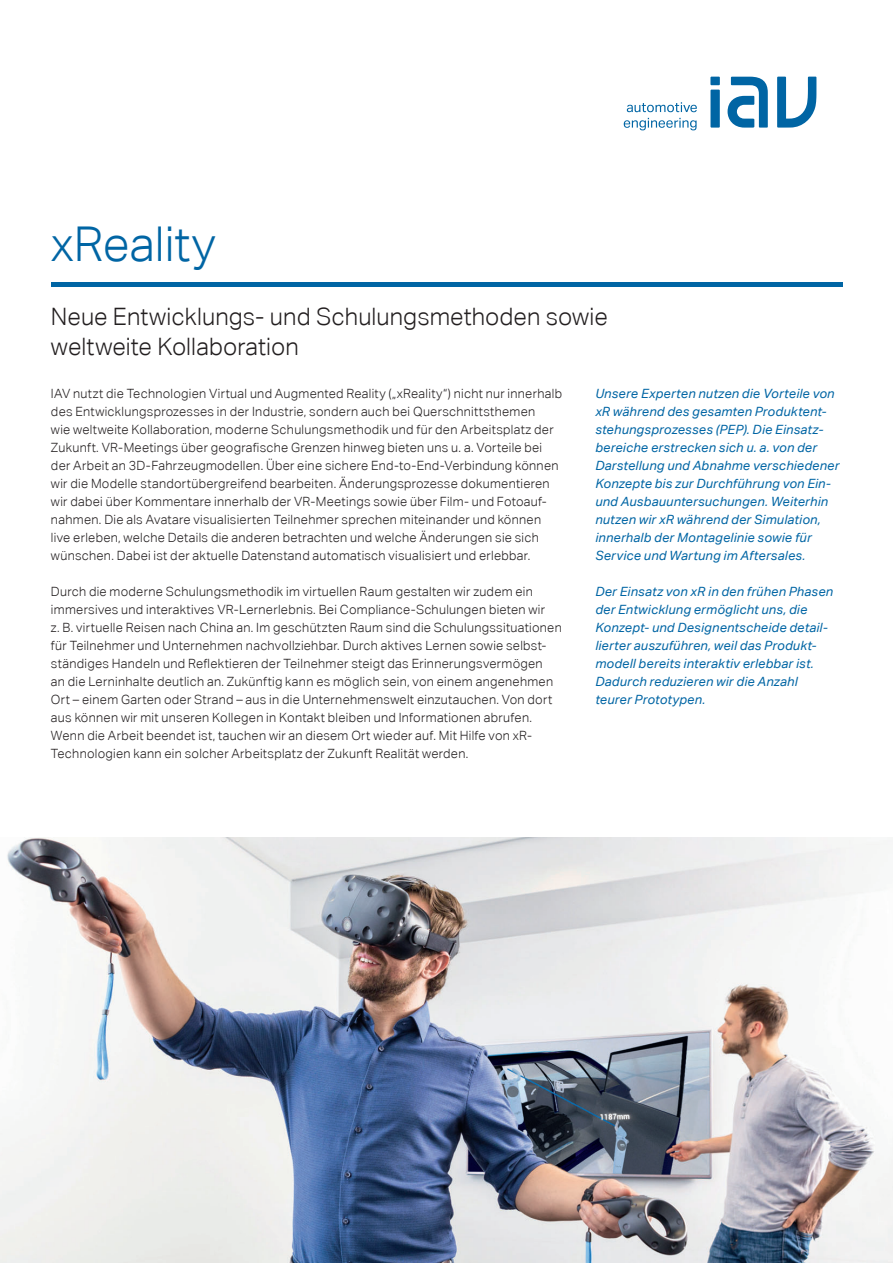
<style>
.page{position:relative;width:893px;height:1263px;background:#fff}
.page>*{position:absolute;margin:0;border:0;box-sizing:border-box;transform-origin:0 0}
.t1{font:300 48px "Aktiv Grotesk";color:#0065a4}
.t2{font:300 24px/30px "Aktiv Grotesk";color:#231f20}
.t3{font:300 12.75px/18px "Aktiv Grotesk";letter-spacing:.02em;color:#231f20}
.t4{font:italic 12.75px/18px "Aktiv Grotesk";letter-spacing:.02em;color:#0065a4}
</style>
<div class="page">
<svg style="left:777px;top:77px;width:39px;height:51px"></svg>
<svg style="left:727px;top:77px;width:41px;height:51px"></svg>
<div style="left:710px;top:77px;width:10px;height:8px;background:#0065a4"></div>
<div style="left:710px;top:90px;width:10px;height:38px;background:#0065a4"></div>
<svg style="left:627px;top:102px;width:70px;height:10px"></svg>
<svg style="left:624px;top:118px;width:72px;height:12px"></svg>
<hr style="left:51px;top:282px;width:791px;height:4px;background:#0065a4">
<img style="left:0;top:838px;width:893px;height:425px">
<h1 class="t1" style="left:51px;top:217px;width:166px">xReality</h1>
<h2 class="t2" style="left:51px;top:301px;width:558px">Neue Entwicklungs- und Schulungsmethoden sowie weltweite Kollaboration</h2>
<p class="t3" style="left:51px;top:385px;width:513px">IAV nutzt die Technologien Virtual und Augmented Reality („xReality“) nicht nur innerhalb des Entwicklungsprozesses in der Industrie, sondern auch bei Querschnittsthemen<br>wie weltweite Kollaboration, moderne Schulungsmethodik und für den Arbeitsplatz der Zukunft. VR-Meetings über geografische Grenzen hinweg bieten uns u. a. Vorteile bei der Arbeit an 3D-Fahrzeugmodellen. Über eine sichere End-to-End-Verbindung können wir die Modelle standortübergreifend bearbeiten. Änderungsprozesse dokumentieren wir dabei über Kommentare innerhalb der VR-Meetings sowie über Film- und Fotoauf&shy;nahmen. Die als Avatare visualisierten Teilnehmer sprechen miteinander und können live erleben, welche Details die anderen betrachten und welche Änderungen sie sich wünschen. Dabei ist der aktuelle Datenstand automatisch visualisiert und erlebbar.</p>
<p class="t3" style="left:51px;top:583px;width:512px">Durch die moderne Schulungsmethodik im virtuellen Raum gestalten wir zudem ein immersives und interaktives VR-Lernerlebnis. Bei Compliance-Schulungen bieten wir<br>z. B. virtuelle Reisen nach China an. Im geschützten Raum sind die Schulungssituationen für Teilnehmer und Unternehmen nachvollziehbar. Durch aktives Lernen sowie selbst&shy;ständiges Handeln und Reflektieren der Teilnehmer steigt das Erinnerungsvermögen<br>an die Lerninhalte deutlich an. Zukünftig kann es möglich sein, von einem angenehmen Ort – einem Garten oder Strand – aus in die Unternehmenswelt einzutauchen. Von dort aus können wir mit unseren Kollegen in Kontakt bleiben und Informationen abrufen.<br>Wenn die Arbeit beendet ist, tauchen wir an diesem Ort wieder auf. Mit Hilfe von xR-Technologien kann ein solcher Arbeitsplatz der Zukunft Realität werden.</p>
<p class="t4" style="left:595px;top:385px;width:246px">Unsere Experten nutzen die Vorteile von xR während des gesamten Produktent&shy;stehungsprozesses (PEP). Die Einsatz&shy;bereiche erstrecken sich u. a. von der Darstellung und Abnahme verschiedener Konzepte bis zur Durchführung von Ein&shy;und Ausbauuntersuchungen. Weiterhin nutzen wir xR während der Simulation, innerhalb der Montagelinie sowie für Service und Wartung im Aftersales.</p>
<p class="t4" style="left:595px;top:583px;width:239px">Der Einsatz von xR in den frühen Phasen der Entwicklung ermöglicht uns, die Konzept- und Designentscheide detail&shy;lierter auszuführen, weil das Produkt&shy;modell bereits interaktiv erlebbar ist.<br>Dadurch reduzieren wir die Anzahl teurer Prototypen.</p>
</div>
